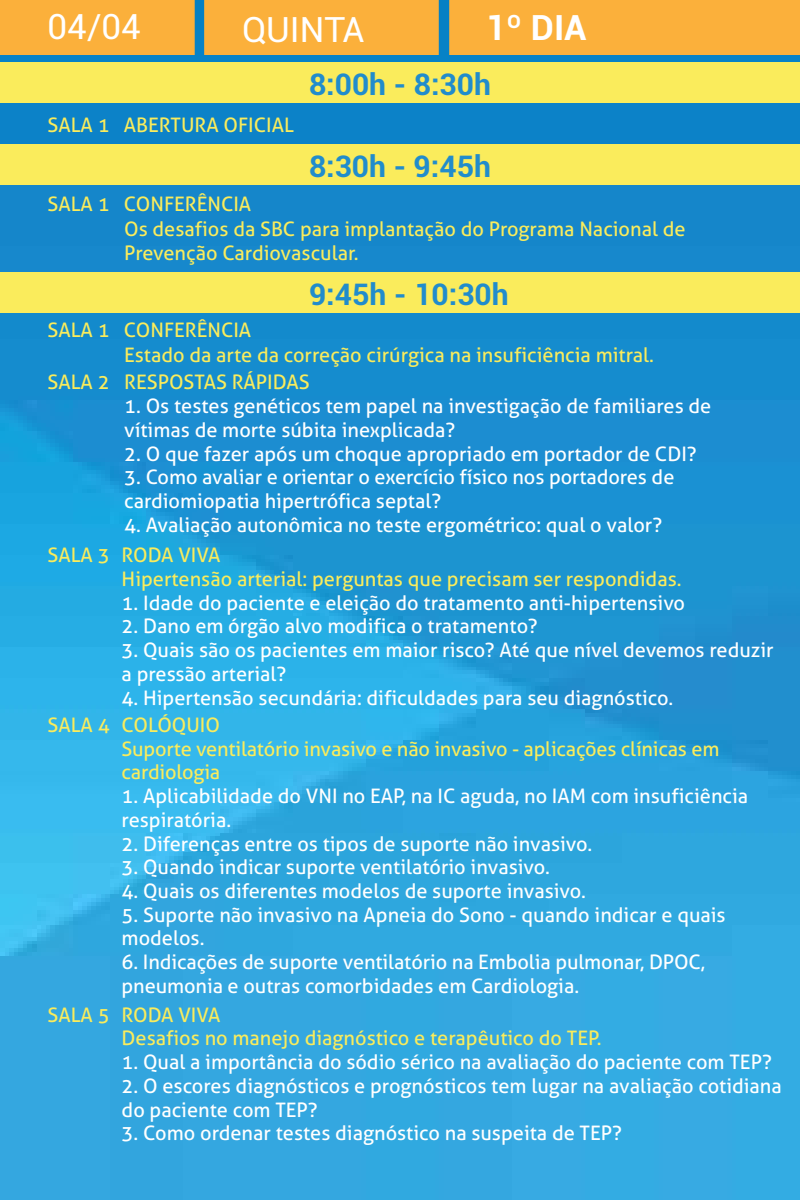
<style>
.page{position:relative;width:800px;height:1200px;background:#fff}
.page>*{position:absolute;margin:0;border:0;box-sizing:border-box;transform-origin:0 0}
.t1{font:35px "Roboto";color:#fff}
.t2{font:700 35px "Roboto";color:#fff}
.t3{font:700 30px "Roboto";color:#218ccc}
.t4{font:20px/23.8px "Aller";color:#fff}
.t5{font:20px/23.8px "Aller";color:#faec5c}
</style>
<div class="page">
<img style="left:0;top:0;width:800px;height:1200px">
<div style="left:0;top:63px;width:800px;height:40px;background:#faec5c"></div>
<div style="left:0;top:145px;width:800px;height:40px;background:#faec5c"></div>
<div style="left:0;top:273px;width:800px;height:40px;background:#faec5c"></div>
<div style="left:1px;top:1px;width:192px;height:53px;background:#fbb03b"></div>
<div style="left:0;top:0;width:195px;height:55px;border:2px solid #fbb03b"></div>
<div style="left:205px;top:1px;width:233px;height:53px;background:#fbb03b"></div>
<div style="left:204px;top:0;width:235px;height:55px;border:2px solid #fbb03b"></div>
<div style="left:450px;top:1px;width:349px;height:53px;background:#fbb03b"></div>
<div style="left:449px;top:0;width:351px;height:55px;border:2px solid #fbb03b"></div>
<h1 class="t1" style="left:48px;top:2px;width:95px">04/04</h1>
<h1 class="t1" style="left:242px;top:5px;width:124px">QUINTA</h1>
<h1 class="t2" style="left:486px;top:3px;width:102px">1º DIA</h1>
<p class="t5" style="left:48px;top:113px;width:248px">SALA 1 ABERTURA OFICIAL</p>
<h2 class="t3" style="left:309px;top:63px;width:183px">8:00h - 8:30h</h2>
<h2 class="t3" style="left:309px;top:145px;width:183px">8:30h - 9:45h</h2>
<p class="t5" style="left:124px;top:192px;width:563px;line-height:24.5px;text-indent:-77px">SALA 1 CONFERÊNCIA<br>Os desafios da SBC para implantação do Programa Nacional de<br>Prevenção Cardiovascular.</p>
<p class="t5" style="left:48px;top:318px;width:205px">SALA 1 CONFERÊNCIA</p>
<h2 class="t3" style="left:309px;top:273px;width:201px">9:45h - 10:30h</h2>
<p class="t5" style="left:48px;top:370px;width:64px">SALA 2</p>
<p class="t5" style="left:124px;top:341px;width:531px;line-height:27.5px">Estado da arte da correção cirúrgica na insuficiência mitral.<br>RESPOSTAS RÁPIDAS</p>
<p class="t4" style="left:124px;top:394px;width:589px">1. Os testes genéticos tem papel na investigação de familiares de vítimas de morte súbita inexplicada?</p>
<p class="t4" style="left:124px;top:442px;width:574px">2. O que fazer após um choque apropriado em portador de CDI?</p>
<p class="t4" style="left:124px;top:465px;width:552px">3. Como avaliar e orientar o exercício físico nos portadores de cardiomiopatia hipertrófica septal?</p>
<p class="t4" style="left:124px;top:513px;width:539px">4. Avaliação autonômica no teste ergométrico: qual o valor?</p>
<p class="t5" style="left:122px;top:543px;width:562px">RODA VIVA<br>Hipertensão arterial: perguntas que precisam ser respondidas.</p>
<p class="t4" style="left:122px;top:591px;width:565px">1. Idade do paciente e eleição do tratamento anti-hipertensivo</p>
<p class="t4" style="left:122px;top:614px;width:417px">2. Dano em órgão alvo modifica o tratamento?</p>
<p class="t4" style="left:122px;top:638px;width:654px">3. Quais são os pacientes em maior risco? Até que nível devemos reduzir a pressão arterial?</p>
<p class="t4" style="left:122px;top:686px;width:553px">4. Hipertensão secundária: dificuldades para seu diagnóstico.</p>
<p class="t5" style="left:122px;top:713px;width:599px">COLÓQUIO<br>Suporte ventilatório invasivo e não invasivo - aplicações clínicas em cardiologia</p>
<p class="t4" style="left:122px;top:784px;width:628px">1. Aplicabilidade do VNI no EAP, na IC aguda, no IAM com insuficiência respiratória.</p>
<p class="t4" style="left:122px;top:832px;width:472px">2. Diferenças entre os tipos de suporte não invasivo.</p>
<p class="t4" style="left:122px;top:855px;width:430px">3. Quando indicar suporte ventilatório invasivo.</p>
<p class="t4" style="left:122px;top:879px;width:466px">4. Quais os diferentes modelos de suporte invasivo.</p>
<p class="t4" style="left:122px;top:903px;width:606px">5. Suporte não invasivo na Apneia do Sono - quando indicar e quais modelos.</p>
<p class="t4" style="left:122px;top:950px;width:585px">6. Indicações de suporte ventilatório na Embolia pulmonar, DPOC, pneumonia e outras comorbidades em Cardiologia.</p>
<p class="t5" style="left:122px;top:1003px;width:481px;text-indent:-74px">SALA 5 RODA VIVA<br>Desafios no manejo diagnóstico e terapêutico do TEP.</p>
<p class="t4" style="left:122px;top:1050px;width:652px">1. Qual a importância do sódio sérico na avaliação do paciente com TEP?</p>
<p class="t4" style="left:122px;top:1074px;width:662px">2. O escores diagnósticos e prognósticos tem lugar na avaliação cotidiana do paciente com TEP?</p>
<p class="t4" style="left:122px;top:1121px;width:502px">3. Como ordenar testes diagnóstico na suspeita de TEP?</p>
<p class="t5" style="left:48px;top:543px;width:64px">SALA 3</p>
<p class="t5" style="left:48px;top:713px;width:64px">SALA 4</p>
</div>
